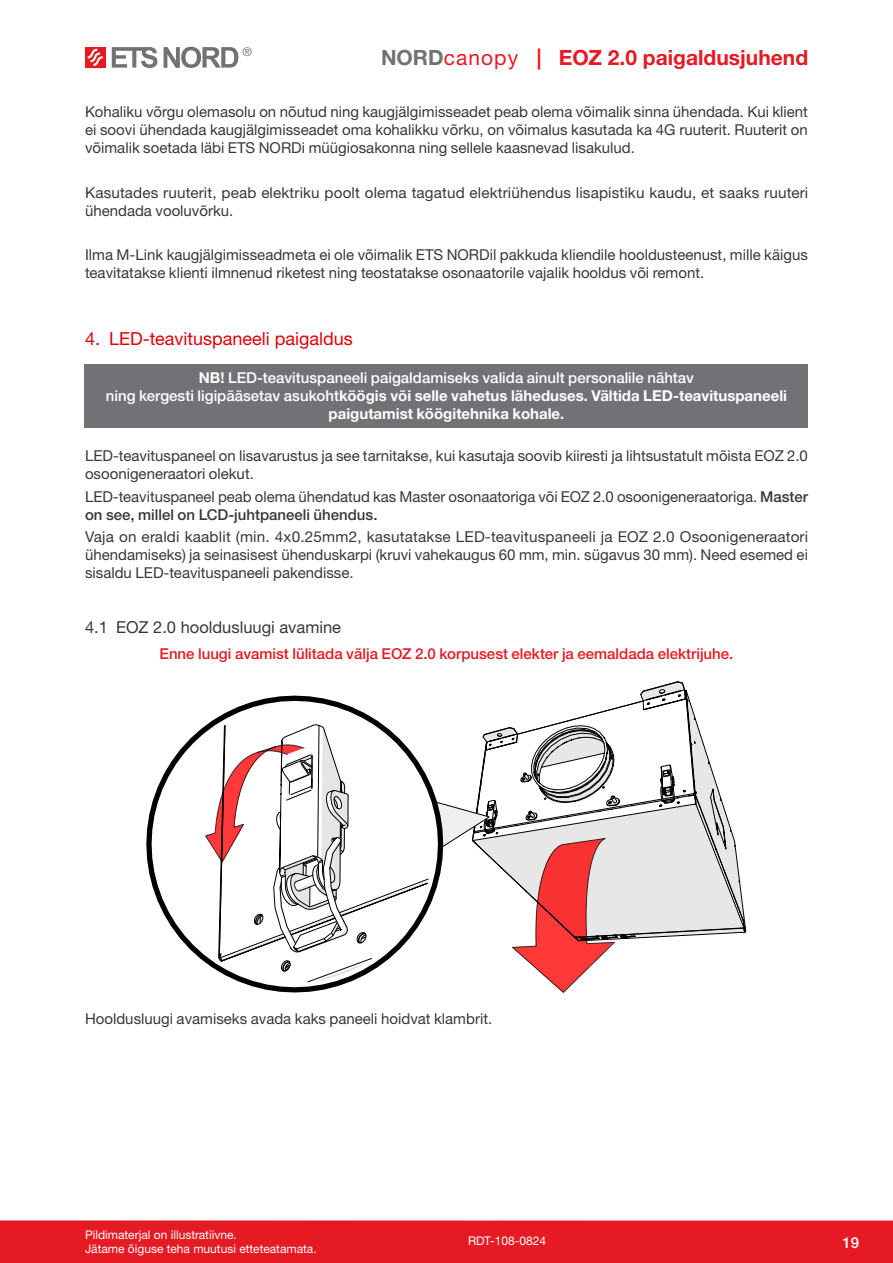
<style>
.page{position:relative;width:893px;height:1263px;background:#fff}
.page>*{position:absolute;margin:0;border:0;box-sizing:border-box;transform-origin:0 0}
.t1{font:700 21px "Helvetica Neue LTW1 G";color:#e51a23}
.t2{font:18px "Helvetica Neue LTW1 G";color:#e10008}
.t3{font:16.5px "Helvetica Neue LTW1 G";color:#383839}
.Tekst{font:15px/18px "Helvetica Neue LTW1 G";color:#383839}
.Hoiatustekst_valge{font:500 15px/18px "Helvetica Neue LTW1 G";color:#fff;text-align:center}
.Hoiatustekst_punane{font:500 15px "Helvetica Neue LTW1 G";color:#e51a23}
.t4{font:12px/14.4px "Helvetica Neue LTW1 G";color:#fff}
.t5{font:12px "Helvetica Neue LTW1 G";color:#737272}
.s1{color:#727272}
.s2{font-weight:400}
.s3{font-weight:700}
.s4{font-weight:500}
</style>
<div class="page">
<div style="left:0;top:1220px;width:893px;height:43px;background:#e51a23"></div>
<div style="left:85px;top:47px;width:21px;height:21px;background:#e51a23"></div>
<svg style="left:112px;top:47px;width:45px;height:21px"></svg>
<svg style="left:164px;top:47px;width:74px;height:21px"></svg>
<svg style="left:88px;top:49px;width:15px;height:17px"></svg>
<div style="left:85px;top:364px;width:723px;height:64px;background:#717275"></div>
<svg style="left:446px;top:681px;width:300px;height:312px"></svg>
<svg style="left:146px;top:695px;width:300px;height:298px"></svg>
<p class="t5" style="left:242px;top:44px;width:11px">®</p>
<h1 class="t1" style="left:381px;top:44px;width:429px"><span class="s1">NORD</span><span class="s2">canopy</span> | EOZ 2.0 paigaldusjuhend</h1>
<p class="Tekst" style="left:85px;top:103px;width:724px;text-align:justify">Kohaliku võrgu olemasolu on nõutud ning kaugjälgimisseadet peab olema võimalik sinna ühendada. Kui klient ei soovi ühendada kaugjälgimisseadet oma kohalikku võrku, on võimalus kasutada ka 4G ruuterit. Ruuterit on võimalik soetada läbi ETS NORDi müügiosakonna ning sellele kaasnevad lisakulud.</p>
<p class="Tekst" style="left:85px;top:183px;width:725px">Kasutades ruuterit, peab elektriku poolt olema tagatud elektriühendus lisapistiku kaudu, et saaks ruuteri ühendada vooluvõrku.</p>
<p class="Tekst" style="left:85px;top:246px;width:724px">Ilma M-Link kaugjälgimisseadmeta ei ole võimalik ETS NORDil pakkuda kliendile hooldusteenust, mille käigus teavitatakse klienti ilmnenud riketest ning teostatakse osonaatorile vajalik hooldus või remont.</p>
<p class="t2" style="left:85px;top:327px;width:269px">4. LED-teavituspaneeli paigaldus</p>
<p class="Hoiatustekst_valge" style="left:106px;top:369px;width:683px"><span class="s3">NB!</span> LED-teavituspaneeli paigaldamiseks valida ainult personalile nähtav<br>ning kergesti ligipääsetav asukoht<span class="s3">köögis või selle vahetus läheduses. Vältida LED-teavituspaneeli paigutamist köögitehnika kohale.</span></p>
<p class="Tekst" style="left:85px;top:447px;width:724px">LED-teavituspaneel on lisavarustus ja see tarnitakse, kui kasutaja soovib kiiresti ja lihtsustatult mõista EOZ 2.0 osoonigeneraatori olekut.</p>
<p class="Tekst" style="left:85px;top:487px;width:724px">LED-teavituspaneel peab olema ühendatud kas Master osonaatoriga või EOZ 2.0 osoonigeneraatoriga. <span class="s4">Master on see, millel on LCD-juhtpaneeli ühendus.</span></p>
<p class="Tekst" style="left:85px;top:527px;width:725px;text-align:justify">Vaja on eraldi kaablit (min. 4x0.25mm2, kasutatakse LED-teavituspaneeli ja EOZ 2.0 Osoonigeneraatori ühendamiseks) ja seinasisest ühenduskarpi (kruvi vahekaugus 60 mm, min. sügavus 30 mm). Need esemed ei sisaldu LED-teavituspaneeli pakendisse.</p>
<p class="t3" style="left:85px;top:617px;width:258px">4.1 EOZ 2.0 hooldusluugi avamine</p>
<p class="Hoiatustekst_punane" style="left:160px;top:645px;width:575px">Enne luugi avamist lülitada välja EOZ 2.0 korpusest elekter ja eemaldada elektrijuhe.</p>
<p class="Tekst" style="left:85px;top:1009px;width:409px">Hooldusluugi avamiseks avada kaks paneeli hoidvat klambrit.</p>
<p class="t4" style="left:85px;top:1227px;width:233px">Pildimaterjal on illustratiivne.<br>Jätame õiguse teha muutusi etteteatamata.</p>
<p class="t4" style="left:468px;top:1233px;width:80px">RDT-108-0824</p>
<p class="Hoiatustekst_valge" style="left:842px;top:1233px;width:18px">19</p>
</div>
